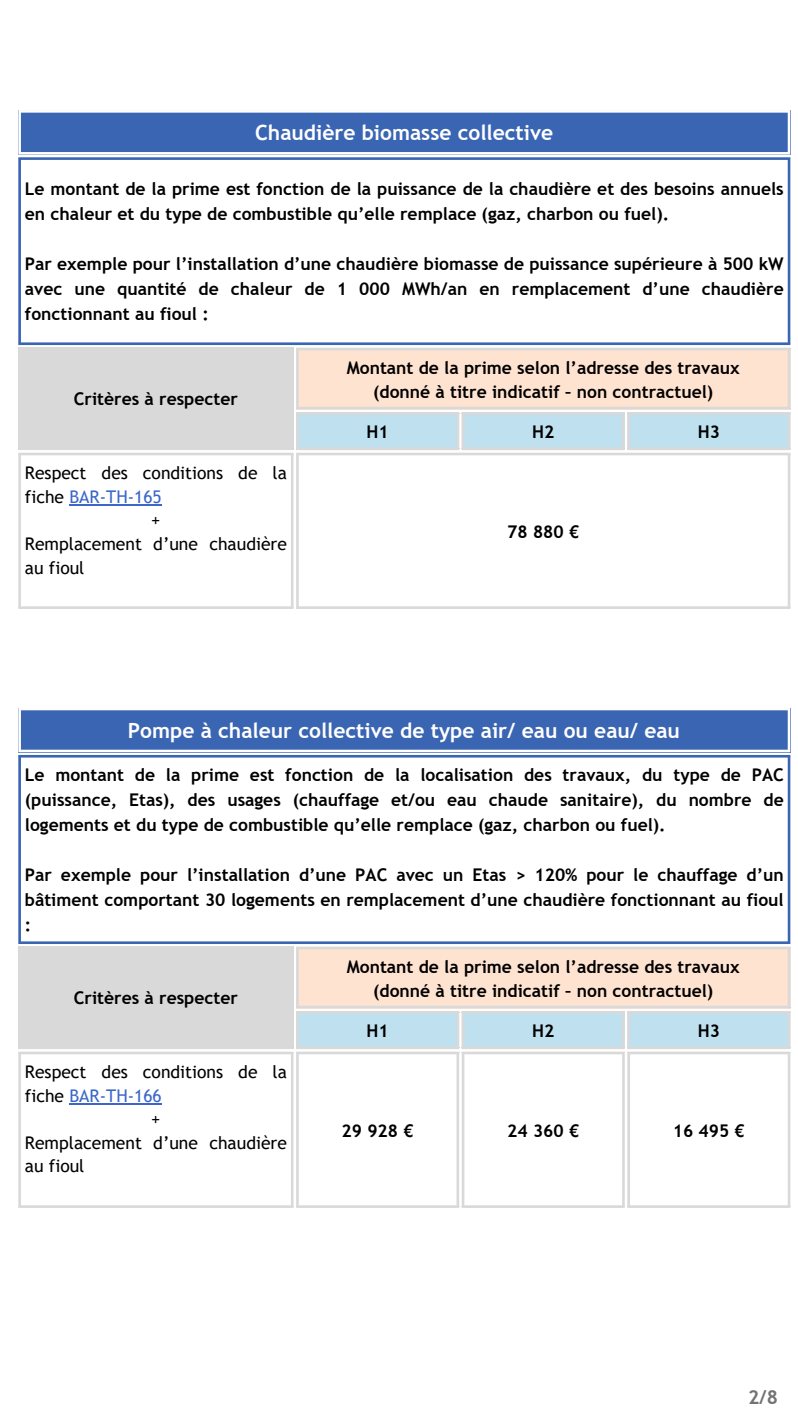
<style>
.page{position:relative;width:798px;height:1418px;background:#fff}
.page>*{position:absolute;margin:0;border:0;box-sizing:border-box;transform-origin:0 0}
.t1{font:700 21px "Trebuchet MS";color:#fefefe}
.t2{font:700 19.25px "Trebuchet MS";color:#737373}
.t3{font:700 17.5px/24.8px "Trebuchet MS";color:#000;text-align:justify}
.t4{font:17.5px/23.6px "Trebuchet MS";color:#000}
.s1{color:#3c67c9}
</style>
<div class="page">
<div style="left:18px;top:110px;width:772px;height:45px;background:#3a65b3"></div>
<div style="left:18px;top:348px;width:276px;height:102px;background:#d9d9d9"></div>
<div style="left:296px;top:348px;width:494px;height:61px;background:#ffe3d1"></div>
<div style="left:299px;top:412px;width:489px;height:38px;background:#bfe0ef"></div>
<hr style="left:69px;top:504px;width:93px;height:1px;background:#3c67c9">
<hr style="left:18px;top:113px;width:3px;height:39px;background:#fefefe">
<hr style="left:788px;top:113px;width:2px;height:39px;background:#fefefe">
<hr style="left:18px;top:110px;width:772px;height:3px;background:#fefefe">
<hr style="left:18px;top:152px;width:772px;height:3px;background:#fefefe">
<hr style="left:18px;top:160px;width:3px;height:182px;background:#3a65b3">
<hr style="left:788px;top:160px;width:2px;height:182px;background:#3a65b3">
<hr style="left:18px;top:157px;width:772px;height:3px;background:#3a65b3">
<hr style="left:18px;top:342px;width:772px;height:3px;background:#3a65b3">
<hr style="left:296px;top:350px;width:3px;height:57px;background:#d9d9d9">
<hr style="left:788px;top:350px;width:2px;height:57px;background:#d9d9d9">
<hr style="left:296px;top:348px;width:494px;height:2px;background:#d9d9d9">
<hr style="left:296px;top:407px;width:494px;height:2px;background:#d9d9d9">
<hr style="left:296px;top:414px;width:3px;height:33px;background:#d9d9d9">
<hr style="left:457px;top:414px;width:2px;height:33px;background:#d9d9d9">
<hr style="left:296px;top:412px;width:163px;height:2px;background:#d9d9d9">
<hr style="left:296px;top:447px;width:163px;height:3px;background:#d9d9d9">
<hr style="left:462px;top:414px;width:2px;height:33px;background:#d9d9d9">
<hr style="left:622px;top:414px;width:3px;height:33px;background:#d9d9d9">
<hr style="left:462px;top:412px;width:163px;height:2px;background:#d9d9d9">
<hr style="left:462px;top:447px;width:163px;height:3px;background:#d9d9d9">
<hr style="left:627px;top:414px;width:3px;height:33px;background:#d9d9d9">
<hr style="left:788px;top:414px;width:2px;height:33px;background:#d9d9d9">
<hr style="left:627px;top:412px;width:163px;height:2px;background:#d9d9d9">
<hr style="left:627px;top:447px;width:163px;height:3px;background:#d9d9d9">
<hr style="left:18px;top:455px;width:3px;height:151px;background:#d9d9d9">
<hr style="left:291px;top:455px;width:3px;height:151px;background:#d9d9d9">
<hr style="left:18px;top:453px;width:276px;height:2px;background:#d9d9d9">
<hr style="left:18px;top:606px;width:276px;height:3px;background:#d9d9d9">
<hr style="left:296px;top:455px;width:3px;height:151px;background:#d9d9d9">
<hr style="left:788px;top:455px;width:2px;height:151px;background:#d9d9d9">
<hr style="left:296px;top:453px;width:494px;height:2px;background:#d9d9d9">
<hr style="left:296px;top:606px;width:494px;height:3px;background:#d9d9d9">
<div style="left:18px;top:707px;width:772px;height:45px;background:#3a65b3"></div>
<div style="left:18px;top:946px;width:276px;height:103px;background:#d9d9d9"></div>
<div style="left:296px;top:946px;width:494px;height:62px;background:#ffe3d1"></div>
<div style="left:299px;top:1011px;width:489px;height:38px;background:#bfe0ef"></div>
<hr style="left:69px;top:1102px;width:93px;height:2px;background:#3c67c9">
<hr style="left:18px;top:710px;width:3px;height:39px;background:#fefefe">
<hr style="left:788px;top:710px;width:2px;height:39px;background:#fefefe">
<hr style="left:18px;top:707px;width:772px;height:3px;background:#fefefe">
<hr style="left:18px;top:749px;width:772px;height:3px;background:#fefefe">
<hr style="left:18px;top:757px;width:3px;height:184px;background:#3a65b3">
<hr style="left:788px;top:757px;width:2px;height:184px;background:#3a65b3">
<hr style="left:18px;top:755px;width:772px;height:2px;background:#3a65b3">
<hr style="left:18px;top:941px;width:772px;height:3px;background:#3a65b3">
<hr style="left:296px;top:949px;width:3px;height:56px;background:#d9d9d9">
<hr style="left:788px;top:949px;width:2px;height:56px;background:#d9d9d9">
<hr style="left:296px;top:946px;width:494px;height:3px;background:#d9d9d9">
<hr style="left:296px;top:1005px;width:494px;height:3px;background:#d9d9d9">
<hr style="left:296px;top:1013px;width:3px;height:33px;background:#d9d9d9">
<hr style="left:457px;top:1013px;width:2px;height:33px;background:#d9d9d9">
<hr style="left:296px;top:1011px;width:163px;height:2px;background:#d9d9d9">
<hr style="left:296px;top:1046px;width:163px;height:3px;background:#d9d9d9">
<hr style="left:462px;top:1013px;width:2px;height:33px;background:#d9d9d9">
<hr style="left:622px;top:1013px;width:3px;height:33px;background:#d9d9d9">
<hr style="left:462px;top:1011px;width:163px;height:2px;background:#d9d9d9">
<hr style="left:462px;top:1046px;width:163px;height:3px;background:#d9d9d9">
<hr style="left:627px;top:1013px;width:3px;height:33px;background:#d9d9d9">
<hr style="left:788px;top:1013px;width:2px;height:33px;background:#d9d9d9">
<hr style="left:627px;top:1011px;width:163px;height:2px;background:#d9d9d9">
<hr style="left:627px;top:1046px;width:163px;height:3px;background:#d9d9d9">
<hr style="left:18px;top:1054px;width:3px;height:151px;background:#d9d9d9">
<hr style="left:291px;top:1054px;width:3px;height:151px;background:#d9d9d9">
<hr style="left:18px;top:1051px;width:276px;height:3px;background:#d9d9d9">
<hr style="left:18px;top:1205px;width:276px;height:3px;background:#d9d9d9">
<hr style="left:296px;top:1054px;width:3px;height:151px;background:#d9d9d9">
<hr style="left:457px;top:1054px;width:2px;height:151px;background:#d9d9d9">
<hr style="left:296px;top:1051px;width:163px;height:3px;background:#d9d9d9">
<hr style="left:296px;top:1205px;width:163px;height:3px;background:#d9d9d9">
<hr style="left:462px;top:1054px;width:2px;height:151px;background:#d9d9d9">
<hr style="left:622px;top:1054px;width:3px;height:151px;background:#d9d9d9">
<hr style="left:462px;top:1051px;width:163px;height:3px;background:#d9d9d9">
<hr style="left:462px;top:1205px;width:163px;height:3px;background:#d9d9d9">
<hr style="left:627px;top:1054px;width:3px;height:151px;background:#d9d9d9">
<hr style="left:788px;top:1054px;width:2px;height:151px;background:#d9d9d9">
<hr style="left:627px;top:1051px;width:163px;height:3px;background:#d9d9d9">
<hr style="left:627px;top:1205px;width:163px;height:3px;background:#d9d9d9">
<p class="t1" style="left:255px;top:120px;width:300px">Chaudière biomasse collective</p>
<p class="t3" style="left:25px;top:177px;width:760px">Le montant de la prime est fonction de la puissance de la chaudière et des besoins annuels en chaleur et du type de combustible qu’elle remplace (gaz, charbon ou fuel).</p>
<p class="t3" style="left:25px;top:251px;width:760px">Par exemple pour l’installation d’une chaudière biomasse de puissance supérieure à 500 kW avec une quantité de chaleur de 1 000 MWh/an en remplacement d’une chaudière fonctionnant au fioul :</p>
<p class="t3" style="left:74px;top:387px;width:166px">Critères à respecter</p>
<p class="t4" style="left:25px;top:461px;width:264px">Respect des conditions de la fiche <span class="s1">BAR-TH-165</span></p>
<p class="t4" style="left:151px;top:508px;width:11px">+</p>
<p class="t4" style="left:25px;top:532px;width:264px">Remplacement d’une chaudière au fioul</p>
<p class="t3" style="left:347px;top:355px;width:395px">Montant de la prime selon l’adresse des travaux</p>
<p class="t3" style="left:373px;top:379px;width:342px">(donné à titre indicatif – non contractuel)</p>
<p class="t3" style="left:367px;top:419px;width:24px">H1</p>
<p class="t3" style="left:532px;top:419px;width:24px">H2</p>
<p class="t3" style="left:698px;top:419px;width:24px">H3</p>
<p class="t3" style="left:507px;top:519px;width:74px">78 880 €</p>
<p class="t1" style="left:128px;top:718px;width:554px">Pompe à chaleur collective de type air/ eau ou eau/ eau</p>
<p class="t3" style="left:25px;top:762px;width:760px">Le montant de la prime est fonction de la localisation des travaux, du type de PAC (puissance, Etas), des usages (chauffage et/ou eau chaude sanitaire), du nombre de logements et du type de combustible qu’elle remplace (gaz, charbon ou fuel).</p>
<p class="t3" style="left:25px;top:862px;width:760px">Par exemple pour l’installation d’une PAC avec un Etas &gt; 120% pour le chauffage d’un bâtiment comportant 30 logements en remplacement d’une chaudière fonctionnant au fioul :</p>
<p class="t3" style="left:74px;top:985px;width:166px">Critères à respecter</p>
<p class="t4" style="left:25px;top:1059px;width:264px">Respect des conditions de la fiche <span class="s1">BAR-TH-166</span></p>
<p class="t4" style="left:151px;top:1107px;width:11px">+</p>
<p class="t4" style="left:25px;top:1130px;width:264px">Remplacement d’une chaudière au fioul</p>
<p class="t3" style="left:347px;top:954px;width:395px">Montant de la prime selon l’adresse des travaux</p>
<p class="t3" style="left:373px;top:977px;width:342px">(donné à titre indicatif – non contractuel)</p>
<p class="t3" style="left:367px;top:1018px;width:24px">H1</p>
<p class="t3" style="left:532px;top:1018px;width:24px">H2</p>
<p class="t3" style="left:698px;top:1018px;width:24px">H3</p>
<p class="t3" style="left:342px;top:1118px;width:74px">29 928 €</p>
<p class="t3" style="left:507px;top:1118px;width:74px">24 360 €</p>
<p class="t3" style="left:673px;top:1118px;width:74px">16 495 €</p>
<h1 class="t2" style="left:748px;top:1386px;width:32px">2/8</h1>
</div>
